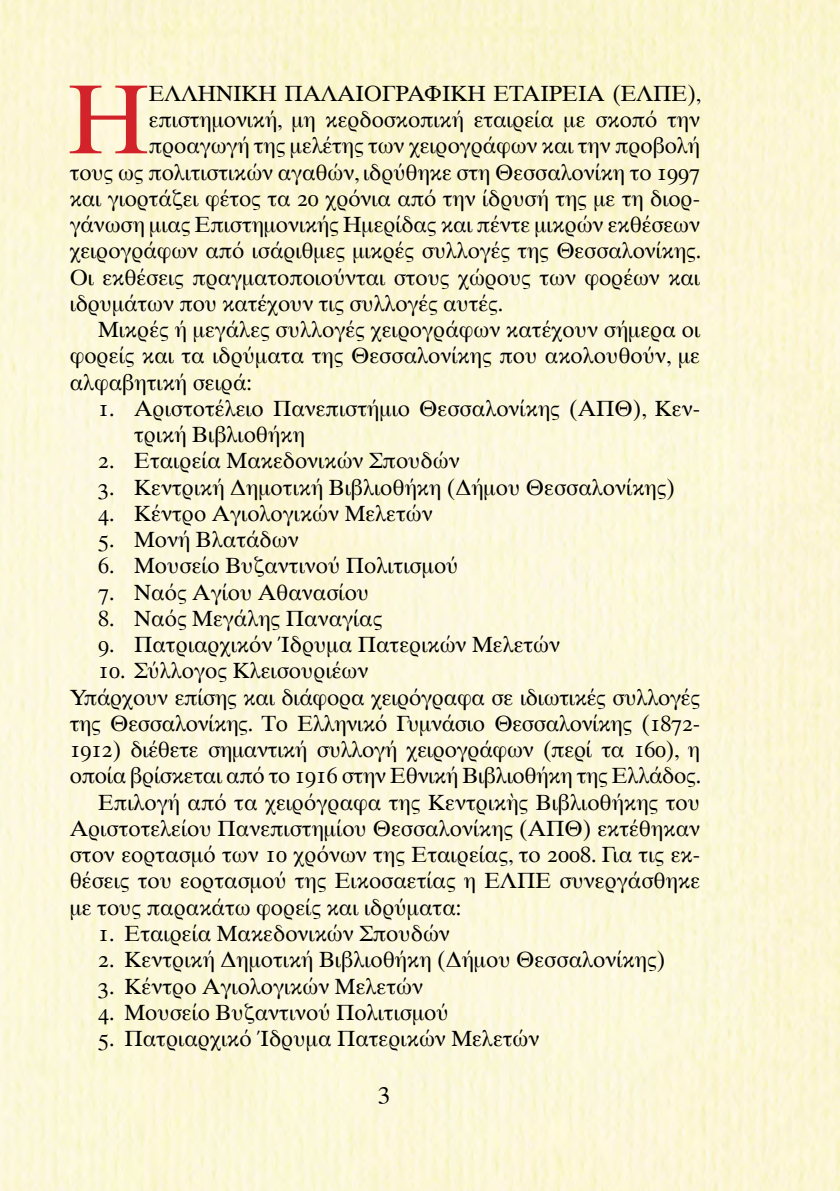
<style>
.page{position:relative;width:840px;height:1191px;background:#fff}
.page>*{position:absolute;margin:0;border:0;box-sizing:border-box;transform-origin:0 0}
.t1{font:98px "Asteria";color:#d2232a}
.t2{font:24px "Asteria";color:#000}
.t3{font:22px/26.2px "Asteria";color:#000}
</style>
<div class="page">
<img style="left:0;top:0;width:839px;height:1191px">
<h1 class="t1" style="left:67px;top:62px;width:83px">Η</h1>
<p class="t3" style="left:149px;top:80px;width:553px">ΕΛΛΗΝΙΚΗ ΠΑΛΑΙΟΓΡΑΦΙΚΗ ΕΤΑΙΡΕΙΑ (ΕΛΠΕ),</p>
<p class="t3" style="left:149px;top:106px;width:552px">επιστημονική, μη κερδοσκοπική εταιρεία με σκοπό την</p>
<p class="t3" style="left:149px;top:133px;width:552px">προαγωγή της μελέτης των χειρογράφων και την προβολή</p>
<p class="t3" style="left:70px;top:159px;width:631px">τους ως πολιτιστικών αγαθών, ιδρύθηκε στη Θεσσαλονίκη το 1997</p>
<p class="t3" style="left:70px;top:185px;width:631px">και γιορτάζει φέτος τα 20 χρόνια από την ίδρυσή της με τη διορ-</p>
<p class="t3" style="left:70px;top:211px;width:631px">γάνωση μιας Επιστημονικής Ημερίδας και πέντε μικρών εκθέσεων</p>
<p class="t3" style="left:70px;top:238px;width:632px">χειρογράφων από ισάριθμες μικρές συλλογές της Θεσσαλονίκης.</p>
<p class="t3" style="left:70px;top:264px;width:631px">Οι εκθέσεις πραγματοποιούνται στους χώρους των φορέων και</p>
<p class="t3" style="left:70px;top:290px;width:435px">ιδρυμάτων που κατέχουν τις συλλογές αυτές.</p>
<p class="t3" style="left:98px;top:316px;width:603px">Μικρές ή μεγάλες συλλογές χειρογράφων κατέχουν σήμερα οι</p>
<p class="t3" style="left:70px;top:343px;width:631px">φορείς και τα ιδρύματα της Θεσσαλονίκης που ακολουθούν, με</p>
<p class="t3" style="left:70px;top:369px;width:184px">αλφαβητική σειρά:</p>
<p class="t3" style="left:134px;top:395px;width:565px;text-indent:-36px">1. Αριστοτέλειο Πανεπιστήμιο Θεσσαλονίκης (ΑΠΘ), Κεν&shy;τρική Βιβλιοθήκη</p>
<p class="t3" style="left:98px;top:448px;width:363px">2. Εταιρεία Μακεδονικών Σπουδών</p>
<p class="t3" style="left:98px;top:474px;width:578px">3. Κεντρική Δημοτική Βιβλιοθήκη (Δήμου Θεσσαλονίκης)</p>
<p class="t3" style="left:98px;top:500px;width:336px">4. Κέντρο Αγιολογικών Μελετών</p>
<p class="t3" style="left:98px;top:526px;width:202px">5. Μονή Βλατάδων</p>
<p class="t3" style="left:98px;top:553px;width:361px">6. Μουσείο Βυζαντινού Πολιτισμού</p>
<p class="t3" style="left:98px;top:579px;width:272px">7. Ναός Αγίου Αθανασίου</p>
<p class="t3" style="left:98px;top:605px;width:286px">8. Ναός Μεγάλης Παναγίας</p>
<p class="t3" style="left:98px;top:631px;width:463px">9. Πατριαρχικόν Ίδρυμα Πατερικών Μελετών</p>
<p class="t3" style="left:98px;top:658px;width:272px">10. Σύλλογος Κλεισουριέων</p>
<p class="t3" style="left:70px;top:684px;width:631px">Υπάρχουν επίσης και διάφορα χειρόγραφα σε ιδιωτικές συλλογές</p>
<p class="t3" style="left:70px;top:710px;width:631px">της Θεσσαλονίκης. Το Ελληνικό Γυμνάσιο Θεσσαλονίκης (1872-</p>
<p class="t3" style="left:70px;top:736px;width:631px">1912) διέθετε σημαντική συλλογή χειρογράφων (περί τα 160), η</p>
<p class="t3" style="left:70px;top:762px;width:632px">οποία βρίσκεται από το 1916 στην Εθνική Βιβλιοθήκη της Ελλάδος.</p>
<p class="t3" style="left:98px;top:789px;width:603px">Επιλογή από τα χειρόγραφα της Κεντρικὴς Βιβλιοθήκης του</p>
<p class="t3" style="left:70px;top:815px;width:631px">Αριστοτελείου Πανεπιστημίου Θεσσαλονίκης (ΑΠΘ) εκτέθηκαν</p>
<p class="t3" style="left:70px;top:841px;width:631px">στον εορτασμό των 10 χρόνων της Εταιρείας, το 2008. Για τις εκ-</p>
<p class="t3" style="left:70px;top:867px;width:631px">θέσεις του εορτασμού της Εικοσαετίας η ΕΛΠΕ συνεργάσθηκε</p>
<p class="t3" style="left:70px;top:894px;width:393px">με τους παρακάτω φορείς και ιδρύματα:</p>
<p class="t3" style="left:98px;top:920px;width:353px">1. Εταιρεία Μακεδονικών Σπουδών</p>
<p class="t3" style="left:98px;top:946px;width:568px">2. Κεντρική Δημοτική Βιβλιοθήκη (Δήμου Θεσσαλονίκης)</p>
<p class="t3" style="left:98px;top:972px;width:326px">3. Κέντρο Αγιολογικών Μελετών</p>
<p class="t3" style="left:98px;top:999px;width:352px">4. Μουσείο Βυζαντινού Πολιτισμού</p>
<p class="t3" style="left:98px;top:1025px;width:442px">5. Πατριαρχικό Ίδρυμα Πατερικών Μελετών</p>
<p class="t2" style="left:378px;top:1076px;width:13px">3</p>
</div>
